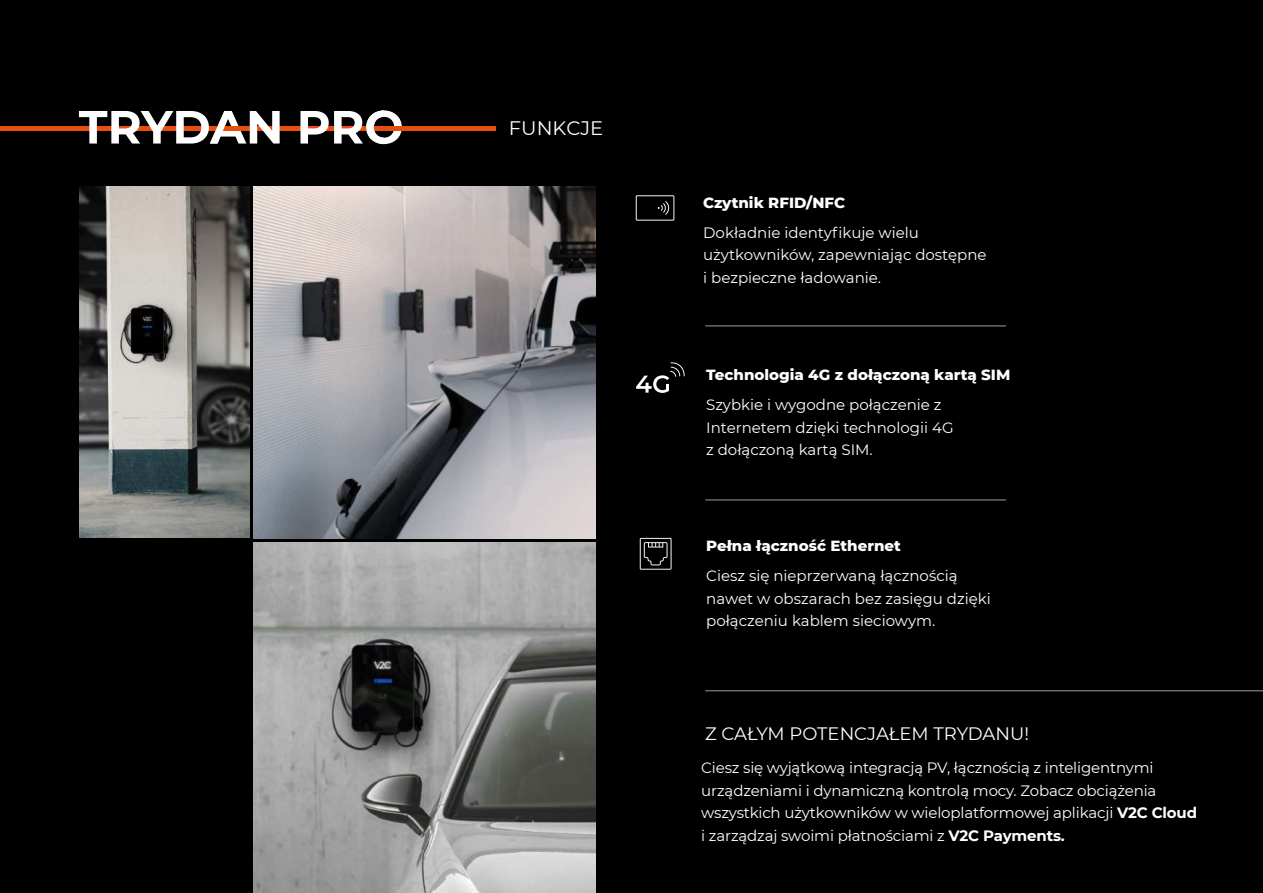
<style>
.page{position:relative;width:1263px;height:893px;background:#000}
.page>*{position:absolute;margin:0;border:0;box-sizing:border-box;transform-origin:0 0}
.t1{font:19.5px "Montserrat";color:#fff}
.t2{font:18px "Montserrat";color:#fff}
.t3{font:15px/22.5px "Montserrat";letter-spacing:-.01em;color:#fff}
.t4{font:800 15px "Montserrat";color:#fff}
.s1{font-weight:700}
</style>
<div class="page">
<hr style="left:705px;top:325px;width:301px;height:2px;background:#6a6a6c">
<hr style="left:705px;top:499px;width:301px;height:2px;background:#6a6a6c">
<hr style="left:705px;top:690px;width:558px;height:1px;background:#6a6a6c">
<img style="left:253px;top:542px;width:342px;height:351px">
<img style="left:253px;top:186px;width:342px;height:353px">
<div style="left:0;top:126px;width:496px;height:5px;background:#e94e0f"></div>
<svg style="left:79px;top:111px;width:201px;height:33px"></svg>
<svg style="left:300px;top:110px;width:102px;height:34px"></svg>
<svg style="left:636px;top:362px;width:49px;height:31px"></svg>
<svg style="left:640px;top:538px;width:31px;height:32px"></svg>
<svg style="left:636px;top:195px;width:38px;height:26px"></svg>
<img style="left:79px;top:186px;width:170px;height:352px">
<h1 class="t1" style="left:509px;top:115px;width:96px">FUNKCJE</h1>
<p class="t4" style="left:703px;top:192px;width:143px">Czytnik RFID/NFC</p>
<p class="t3" style="left:703px;top:221px;width:285px">Dokładnie identyfikuje wielu użytkowników, zapewniając dostępne i bezpieczne ładowanie.</p>
<p class="t4" style="left:706px;top:364px;width:306px">Technologia 4G z dołączoną kartą SIM</p>
<p class="t3" style="left:706px;top:393px;width:249px">Szybkie i wygodne połączenie z<br>Internetem dzięki technologii 4G z dołączoną kartą SIM.</p>
<p class="t4" style="left:706px;top:535px;width:196px">Pełna łączność Ethernet</p>
<p class="t3" style="left:706px;top:564px;width:286px">Ciesz się nieprzerwaną łącznością nawet w obszarach bez zasięgu dzięki połączeniu kablem sieciowym.</p>
<p class="t2" style="left:705px;top:721px;width:325px">Z CAŁYM POTENCJAŁEM TRYDANU!</p>
<p class="t3" style="left:701px;top:756px;width:497px">Ciesz się wyjątkową integracją PV, łącznością z inteligentnymi urządzeniami i dynamiczną kontrolą mocy. Zobacz obciążenia wszystkich użytkowników w wieloplatformowej aplikacji <span class="s1">V2C Cloud </span>i zarządzaj swoimi płatnościami z <span class="s1">V2C Payments.</span></p>
</div>
